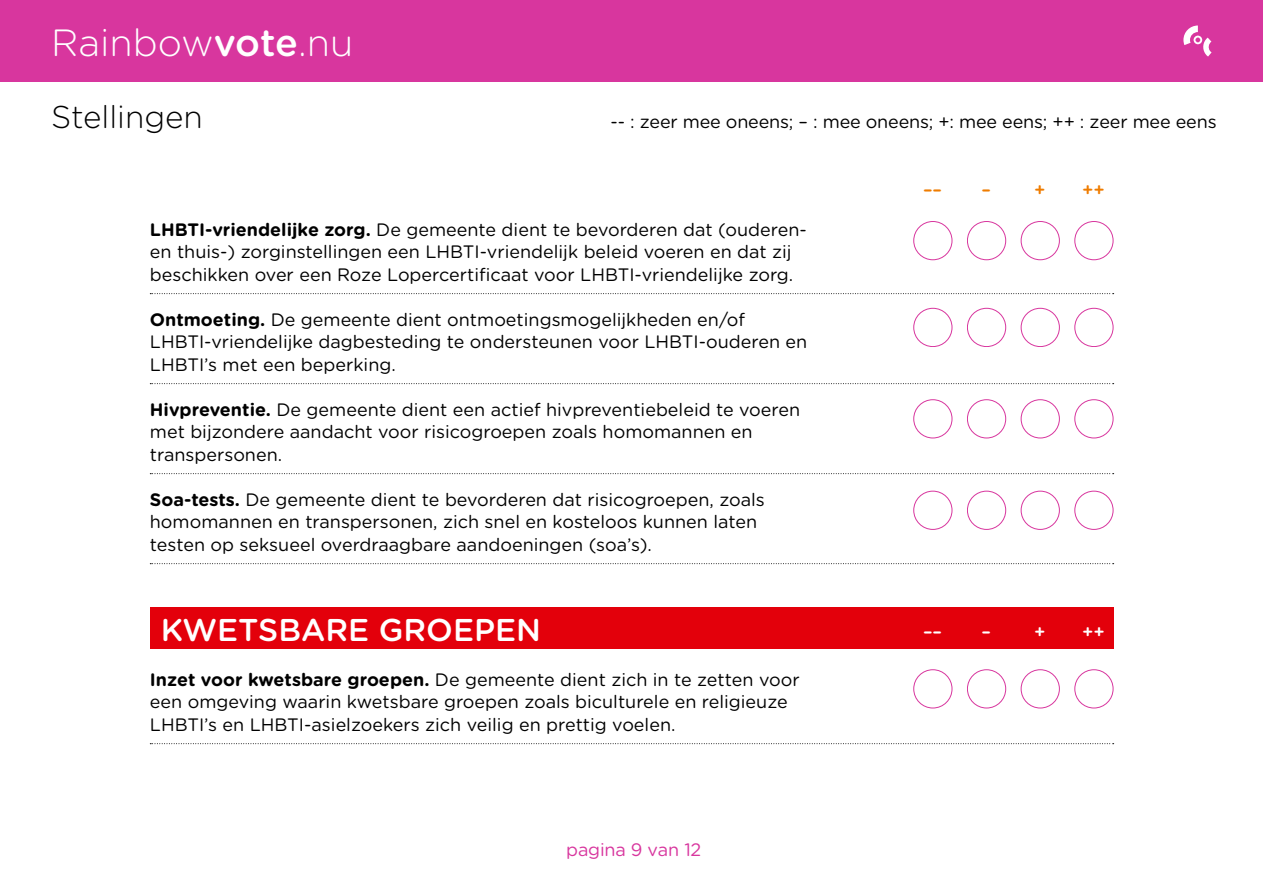
<style>
.page{position:relative;width:1263px;height:893px;background:#fff}
.page>*{position:absolute;margin:0;border:0;box-sizing:border-box;transform-origin:0 0}
.t1{font:300 37.95px "Gotham Rounded";color:#fff}
.t2{font:500 31.5px "Gotham Rounded";color:#fff}
.t3{font:300 31.5px "Gotham Rounded";color:#000}
.t4{font:18px/22.5px "Gotham Rounded";color:#000}
.t5{font:18px "Gotham Rounded";letter-spacing:-.01em;color:#d8369e}
.t6{font:500 18px "Gotham Rounded";color:#fff}
.t7{font:500 18px "Gotham Rounded";color:#ef7c00}
.s1{font-weight:500}
.s2{font-weight:700}
</style>
<div class="page">
<div style="left:150px;top:607px;width:963px;height:41px;background:#e3000b"></div>
<svg style="left:150px;top:293px;width:964px;height:1px"></svg>
<svg style="left:150px;top:383px;width:964px;height:1px"></svg>
<svg style="left:150px;top:473px;width:964px;height:1px"></svg>
<svg style="left:150px;top:563px;width:964px;height:1px"></svg>
<svg style="left:150px;top:743px;width:964px;height:1px"></svg>
<div style="left:0;top:0;width:1263px;height:82px;background:#d8369e"></div>
<svg style="left:1183px;top:26px;width:29px;height:31px"></svg>
<div style="left:913px;top:399px;width:39px;height:39px;border:1px solid #d8369e;border-radius:50%"></div>
<div style="left:924px;top:410px;width:18px;height:18px;border:1px solid #fff;border-radius:50%"></div>
<div style="left:967px;top:399px;width:39px;height:39px;border:1px solid #d8369e;border-radius:50%"></div>
<div style="left:977px;top:410px;width:19px;height:18px;border:1px solid #fff;border-radius:50%"></div>
<div style="left:1021px;top:399px;width:39px;height:39px;border:1px solid #d8369e;border-radius:50%"></div>
<div style="left:1031px;top:410px;width:18px;height:18px;border:1px solid #fff;border-radius:50%"></div>
<div style="left:1074px;top:399px;width:39px;height:39px;border:1px solid #d8369e;border-radius:50%"></div>
<div style="left:1085px;top:410px;width:18px;height:18px;border:1px solid #fff;border-radius:50%"></div>
<div style="left:913px;top:491px;width:39px;height:39px;border:1px solid #d8369e;border-radius:50%"></div>
<div style="left:924px;top:501px;width:18px;height:18px;border:1px solid #fff;border-radius:50%"></div>
<div style="left:967px;top:491px;width:39px;height:39px;border:1px solid #d8369e;border-radius:50%"></div>
<div style="left:977px;top:501px;width:19px;height:18px;border:1px solid #fff;border-radius:50%"></div>
<div style="left:1021px;top:491px;width:39px;height:39px;border:1px solid #d8369e;border-radius:50%"></div>
<div style="left:1031px;top:501px;width:18px;height:18px;border:1px solid #fff;border-radius:50%"></div>
<div style="left:1074px;top:491px;width:39px;height:39px;border:1px solid #d8369e;border-radius:50%"></div>
<div style="left:1085px;top:501px;width:18px;height:18px;border:1px solid #fff;border-radius:50%"></div>
<div style="left:913px;top:221px;width:39px;height:39px;border:1px solid #d8369e;border-radius:50%"></div>
<div style="left:924px;top:231px;width:18px;height:19px;border:1px solid #fff;border-radius:50%"></div>
<div style="left:967px;top:221px;width:39px;height:39px;border:1px solid #d8369e;border-radius:50%"></div>
<div style="left:977px;top:231px;width:19px;height:19px;border:1px solid #fff;border-radius:50%"></div>
<div style="left:1021px;top:221px;width:39px;height:39px;border:1px solid #d8369e;border-radius:50%"></div>
<div style="left:1031px;top:231px;width:18px;height:19px;border:1px solid #fff;border-radius:50%"></div>
<div style="left:1074px;top:221px;width:39px;height:39px;border:1px solid #d8369e;border-radius:50%"></div>
<div style="left:1085px;top:231px;width:18px;height:19px;border:1px solid #fff;border-radius:50%"></div>
<div style="left:913px;top:669px;width:39px;height:39px;border:1px solid #d8369e;border-radius:50%"></div>
<div style="left:924px;top:680px;width:18px;height:18px;border:1px solid #fff;border-radius:50%"></div>
<div style="left:967px;top:669px;width:39px;height:39px;border:1px solid #d8369e;border-radius:50%"></div>
<div style="left:977px;top:680px;width:19px;height:18px;border:1px solid #fff;border-radius:50%"></div>
<div style="left:1021px;top:669px;width:39px;height:39px;border:1px solid #d8369e;border-radius:50%"></div>
<div style="left:1031px;top:680px;width:18px;height:18px;border:1px solid #fff;border-radius:50%"></div>
<div style="left:1074px;top:669px;width:39px;height:39px;border:1px solid #d8369e;border-radius:50%"></div>
<div style="left:1085px;top:680px;width:18px;height:18px;border:1px solid #fff;border-radius:50%"></div>
<div style="left:913px;top:308px;width:39px;height:39px;border:1px solid #d8369e;border-radius:50%"></div>
<div style="left:924px;top:318px;width:18px;height:19px;border:1px solid #fff;border-radius:50%"></div>
<div style="left:967px;top:308px;width:39px;height:39px;border:1px solid #d8369e;border-radius:50%"></div>
<div style="left:977px;top:318px;width:19px;height:19px;border:1px solid #fff;border-radius:50%"></div>
<div style="left:1021px;top:308px;width:39px;height:39px;border:1px solid #d8369e;border-radius:50%"></div>
<div style="left:1031px;top:318px;width:18px;height:19px;border:1px solid #fff;border-radius:50%"></div>
<div style="left:1074px;top:308px;width:39px;height:39px;border:1px solid #d8369e;border-radius:50%"></div>
<div style="left:1085px;top:318px;width:18px;height:19px;border:1px solid #fff;border-radius:50%"></div>
<h1 class="t1" style="left:51px;top:17px;width:304px">Rainbow<span class="s1">vote</span>.nu</h1>
<h2 class="t3" style="left:51px;top:95px;width:153px">Stellingen</h2>
<p class="t4" style="left:610px;top:109px;width:608px">-- : zeer mee oneens; – : mee oneens; +: mee eens; ++ : zeer mee eens</p>
<p class="t7" style="left:923px;top:177px;width:21px">––</p>
<p class="t7" style="left:981px;top:177px;width:11px">–</p>
<p class="t7" style="left:1034px;top:177px;width:13px">+</p>
<p class="t7" style="left:1082px;top:177px;width:24px">++</p>
<p class="t4" style="left:150px;top:217px;width:658px"><span class="s2">LHBTI-vriendelijke zorg.</span> De gemeente dient te bevorderen dat (ouderen&shy;en thuis-) zorginstellingen een LHBTI-vriendelijk beleid voeren en dat zij beschikken over een Roze Lopercertificaat voor LHBTI-vriendelijke zorg.</p>
<p class="t4" style="left:150px;top:307px;width:659px"><span class="s2">Ontmoeting.</span> De gemeente dient ontmoetingsmogelijkheden en/of<br>LHBTI-vriendelijke dagbesteding te ondersteunen voor LHBTI-ouderen en<br>LHBTI’s met een beperking.</p>
<p class="t4" style="left:150px;top:397px;width:652px"><span class="s2">Hivpreventie.</span> De gemeente dient een actief hivpreventiebeleid te voeren met bijzondere aandacht voor risicogroepen zoals homomannen en transpersonen.</p>
<p class="t4" style="left:150px;top:487px;width:616px"><span class="s2">Soa-tests.</span> De gemeente dient te bevorderen dat risicogroepen, zoals homomannen en transpersonen, zich snel en kosteloos kunnen laten testen op seksueel overdraagbare aandoeningen (soa’s).</p>
<h2 class="t2" style="left:161px;top:607px;width:382px">KWETSBARE GROEPEN</h2>
<p class="t4" style="left:150px;top:667px;width:651px"><span class="s2">Inzet voor kwetsbare groepen.</span> De gemeente dient zich in te zetten voor een omgeving waarin kwetsbare groepen zoals biculturele en religieuze<br>LHBTI’s en LHBTI-asielzoekers zich veilig en prettig voelen.</p>
<p class="t5" style="left:566px;top:837px;width:137px">pagina 9 van 12</p>
<p class="t6" style="left:923px;top:619px;width:21px">––</p>
<p class="t6" style="left:981px;top:619px;width:11px">–</p>
<p class="t6" style="left:1034px;top:619px;width:13px">+</p>
<p class="t6" style="left:1082px;top:619px;width:24px">++</p>
</div>
